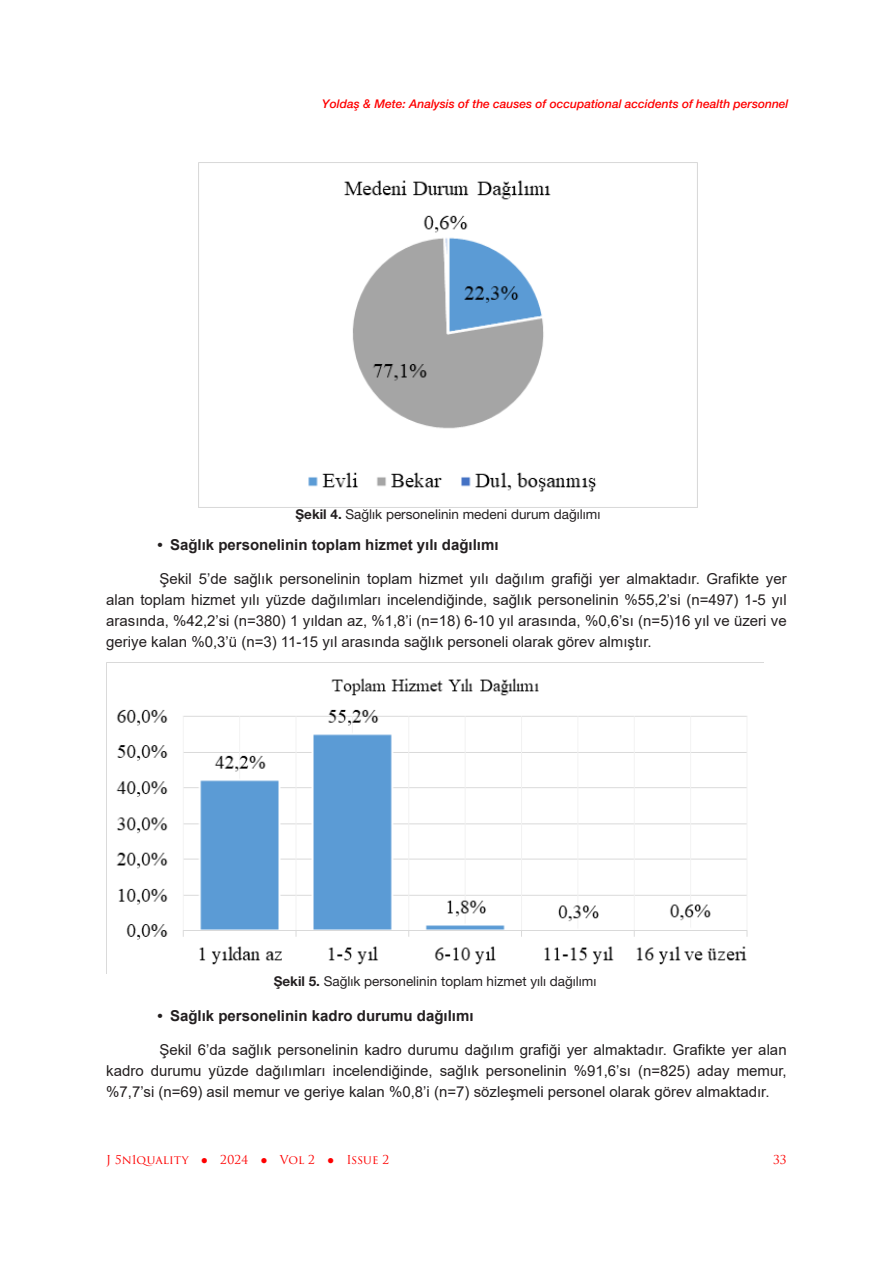
<style>
.page{position:relative;width:893px;height:1263px;background:#fff}
.page>*{position:absolute;margin:0;border:0;box-sizing:border-box;transform-origin:0 0}
.Metin{font:15px/21px "Arial";color:#231f20;text-align:justify}
.t1{font:700 15px "Arial";color:#231f20}
.Tablo_Baş{font:13.5px "Helvetica Neue LT 55 Rm";color:#231f20}
.t2{font:12px "Helvetica Neue LT 66 Md It";color:#fe0000}
.t3{font:12px "Trajan Pro 3";color:#fe0000}
.s1{font-family:"Helvetica Neue LT 75 Bd"}
.s2{font-family:"Sylfaen"}
</style>
<div class="page">
<img style="left:199px;top:162px;width:498px;height:330px">
<img style="left:107px;top:662px;width:657px;height:303px">
<p class="t2" style="left:322px;top:97px;width:468px">Yoldaş &amp; Mete: Analysis of the causes of occupational accidents of health personnel</p>
<p class="Tablo_Baş" style="left:295px;top:506px;width:306px"><span class="s1">Şekil 4.</span> Sağlık personelinin medeni durum dağılımı</p>
<p class="t1" style="left:157px;top:534px;width:343px">• Sağlık personelinin toplam hizmet yılı dağılımı</p>
<p class="Metin" style="left:106px;top:568px;width:682px;text-indent:53px">Şekil 5’de sağlık personelinin toplam hizmet yılı dağılım grafiği yer almaktadır. Grafikte yer alan toplam hizmet yılı yüzde dağılımları incelendiğinde, sağlık personelinin %55,2’si (n=497) 1-5 yıl arasında, %42,2’si (n=380) 1 yıldan az, %1,8’i (n=18) 6-10 yıl arasında, %0,6’sı (n=5)16 yıl ve üzeri ve geriye kalan %0,3’ü (n=3) 11-15 yıl arasında sağlık personeli olarak görev almıştır.</p>
<p class="Tablo_Baş" style="left:274px;top:973px;width:324px"><span class="s1">Şekil 5.</span> Sağlık personelinin toplam hizmet yılı dağılımı</p>
<p class="t1" style="left:157px;top:1005px;width:318px">• Sağlık personelinin kadro durumu dağılımı</p>
<p class="Metin" style="left:106px;top:1039px;width:682px;text-indent:53px">Şekil 6’da sağlık personelinin kadro durumu dağılım grafiği yer almaktadır. Grafikte yer alan kadro durumu yüzde dağılımları incelendiğinde, sağlık personelinin %91,6’sı (n=825) aday memur, %7,7’si (n=69) asil memur ve geriye kalan %0,8’i (n=7) sözleşmeli personel olarak görev almaktadır.</p>
<p class="t3" style="left:106px;top:1152px;width:284px">J 5n1quality <span class="s2">●</span> 2024 <span class="s2">●</span> Vol 2 <span class="s2">●</span> Issue 2</p>
<p class="t3" style="left:773px;top:1152px;width:15px">33</p>
</div>
